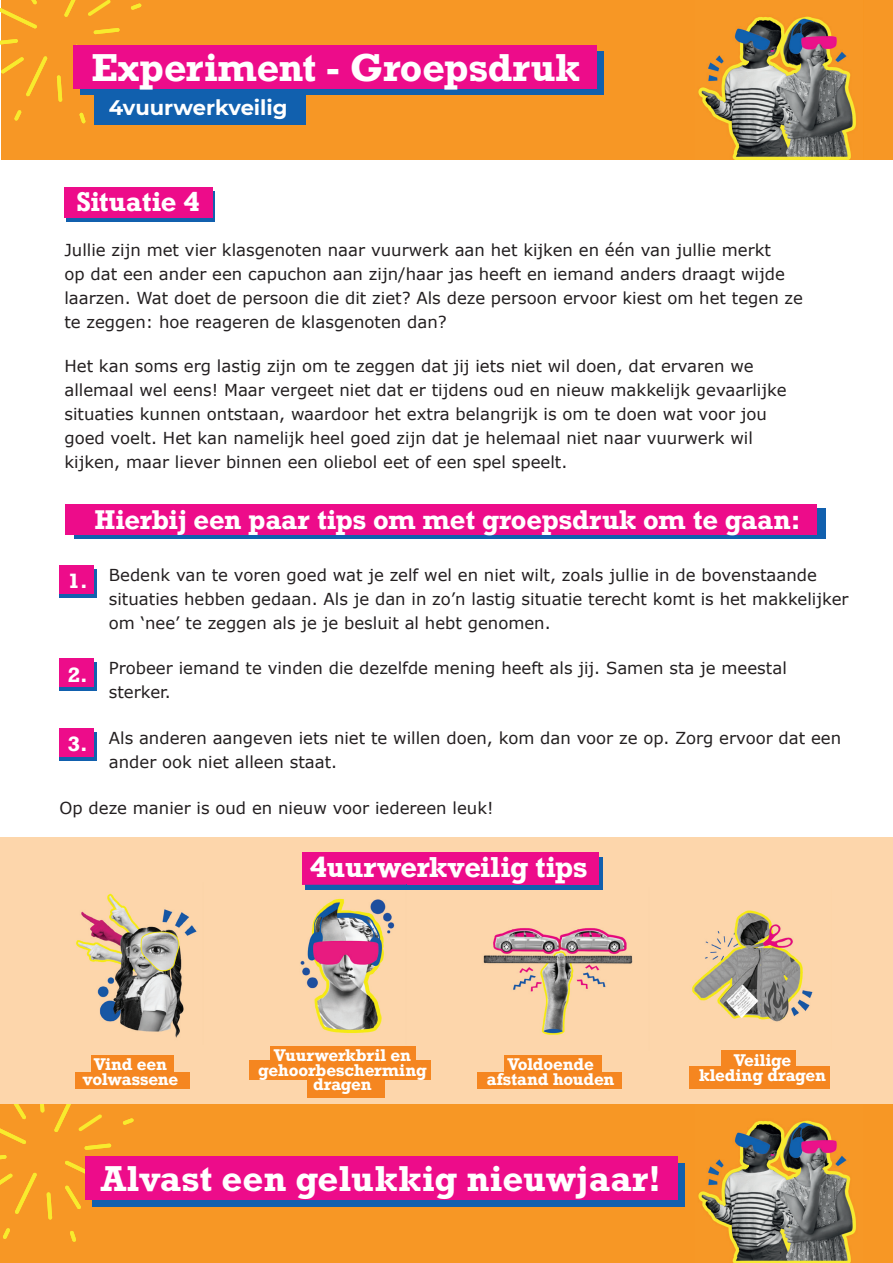
<style>
.page{position:relative;width:893px;height:1263px;background:#fff}
.page>*{position:absolute;margin:0;border:0;box-sizing:border-box;transform-origin:0 0}
.t1{font:700 36.6px "Rockwell Std";color:#fff}
.t2{font:700 36.6px "Rockwell";color:#fff}
.t3{font:700 27.15px "Rockwell";color:#fff}
.t4{font:700 25.5px "Rockwell";color:#fff}
.t5{font:700 21px "Montserrat";color:#fff}
.t6{font:700 19.5px "Rockwell";color:#fff}
.t7{font:16.5px/24px "Verdana";color:#231f20}
.t8{font:700 16.05px/14.7px "Rockwell";letter-spacing:-.01em;color:#fff;text-align:center}
</style>
<div class="page">
<div style="left:0;top:1103px;width:893px;height:160px;background:#f79725"></div>
<svg style="left:0;top:1155px;width:7px;height:5px"></svg>
<svg style="left:84px;top:1143px;width:27px;height:7px"></svg>
<svg style="left:47px;top:1192px;width:5px;height:27px"></svg>
<svg style="left:39px;top:1103px;width:5px;height:9px"></svg>
<svg style="left:54px;top:1103px;width:48px;height:29px"></svg>
<svg style="left:0;top:1172px;width:37px;height:42px"></svg>
<svg style="left:65px;top:1160px;width:40px;height:49px"></svg>
<svg style="left:0;top:1103px;width:26px;height:41px"></svg>
<svg style="left:3px;top:1228px;width:7px;height:11px"></svg>
<svg style="left:123px;top:1118px;width:11px;height:7px"></svg>
<svg style="left:70px;top:1231px;width:6px;height:11px"></svg>
<div style="left:1px;top:0;width:892px;height:159px;background:#f79725"></div>
<img style="left:696px;top:16px;width:167px;height:144px">
<svg style="left:0;top:39px;width:18px;height:6px"></svg>
<svg style="left:94px;top:28px;width:26px;height:6px"></svg>
<svg style="left:57px;top:75px;width:5px;height:27px"></svg>
<svg style="left:64px;top:0;width:47px;height:17px"></svg>
<svg style="left:1px;top:56px;width:47px;height:40px"></svg>
<svg style="left:0;top:0;width:37px;height:29px"></svg>
<svg style="left:14px;top:110px;width:8px;height:11px"></svg>
<svg style="left:131px;top:3px;width:11px;height:7px"></svg>
<svg style="left:79px;top:113px;width:7px;height:11px"></svg>
<div style="left:94px;top:94px;width:212px;height:31px;background:#1160ae"></div>
<div style="left:0;top:837px;width:893px;height:266px;background:#fdd6ab"></div>
<img style="left:698px;top:1120px;width:158px;height:143px">
<div style="left:306px;top:857px;width:296px;height:32px;background:#1160ae"></div>
<div style="left:302px;top:853px;width:296px;height:32px;background:#ed0c8a"></div>
<div style="left:93px;top:1163px;width:592px;height:43px;background:#1160ae"></div>
<div style="left:85px;top:1157px;width:592px;height:43px;background:#ed0c8a"></div>
<div style="left:66px;top:192px;width:149px;height:30px;background:#1160ae"></div>
<div style="left:60px;top:569px;width:34px;height:29px;background:#1160ae"></div>
<div style="left:60px;top:662px;width:34px;height:29px;background:#1160ae"></div>
<svg style="left:74px;top:508px;width:752px;height:31px;background:#3b4fa7"></svg>
<div style="left:62px;top:569px;width:35px;height:29px;background:#1160ae"></div>
<div style="left:62px;top:662px;width:35px;height:29px;background:#1160ae"></div>
<svg style="left:62px;top:732px;width:35px;height:29px"></svg>
<div style="left:64px;top:187px;width:149px;height:31px;background:#ed0c8a"></div>
<div style="left:65px;top:504px;width:751px;height:30px;background:#ed0c8a"></div>
<div style="left:59px;top:565px;width:35px;height:29px;background:#ed0c8a"></div>
<div style="left:59px;top:658px;width:35px;height:29px;background:#ed0c8a"></div>
<div style="left:59px;top:727px;width:35px;height:29px;background:#ed0c8a"></div>
<div style="left:80px;top:51px;width:524px;height:43px;background:linear-gradient(to right,#1160ae,#1160ae)"></div>
<div style="left:73px;top:45px;width:524px;height:43px;background:#ed0c8a"></div>
<img style="left:76px;top:893px;width:121px;height:145px">
<div style="left:91px;top:1055px;width:83px;height:17px;background:#f58620"></div>
<div style="left:76px;top:1072px;width:114px;height:16px;background:#f58620"></div>
<img style="left:454px;top:887px;width:179px;height:148px">
<img style="left:454px;top:887px;width:148px;height:2px">
<div style="left:504px;top:1055px;width:97px;height:17px;background:#f58620"></div>
<div style="left:477px;top:1072px;width:145px;height:16px;background:#f58620"></div>
<img style="left:692px;top:910px;width:121px;height:112px">
<div style="left:721px;top:1050px;width:74px;height:17px;background:#f58620"></div>
<div style="left:689px;top:1066px;width:141px;height:22px;background:#f58620"></div>
<img style="left:300px;top:885px;width:106px;height:148px">
<img style="left:306px;top:885px;width:100px;height:4px">
<img style="left:302px;top:884px;width:104px;height:1px">
<div style="left:307px;top:1078px;width:77px;height:19px;background:#f58620"></div>
<div style="left:270px;top:1046px;width:146px;height:17px;background:#f58620"></div>
<div style="left:249px;top:1061px;width:182px;height:19px;background:#f58620"></div>
<h1 class="t2" style="left:91px;top:44px;width:490px">Experiment - Groepsdruk</h1>
<p class="t5" style="left:109px;top:92px;width:180px">4vuurwerkveilig</p>
<h3 class="t4" style="left:76px;top:186px;width:125px">Situatie 4</h3>
<p class="t7" style="left:64px;top:238px;width:740px">Jullie zijn met vier klasgenoten naar vuurwerk aan het kijken en één van jullie merkt<br>op dat een ander een capuchon aan zijn/haar jas heeft en iemand anders draagt wijde laarzen. Wat doet de persoon die dit ziet? Als deze persoon ervoor kiest om het tegen ze te zeggen: hoe reageren de klasgenoten dan?</p>
<p class="t7" style="left:64px;top:354px;width:724px">Het kan soms erg lastig zijn om te zeggen dat jij iets niet wil doen, dat ervaren we allemaal wel eens! Maar vergeet niet dat er tijdens oud en nieuw makkelijk gevaarlijke situaties kunnen ontstaan, waardoor het extra belangrijk is om te doen wat voor jou goed voelt. Het kan namelijk heel goed zijn dat je helemaal niet naar vuurwerk wil kijken, maar liever binnen een oliebol eet of een spel speelt.</p>
<h3 class="t4" style="left:94px;top:503px;width:708px">Hierbij een paar tips om met groepsdruk om te gaan:</h3>
<p class="t6" style="left:68px;top:569px;width:21px">1.</p>
<p class="t6" style="left:68px;top:662px;width:21px">2.</p>
<p class="t6" style="left:68px;top:731px;width:21px">3.</p>
<p class="t7" style="left:109px;top:564px;width:741px">Bedenk van te voren goed wat je zelf wel en niet wilt, zoals jullie in de bovenstaande situaties hebben gedaan. Als je dan in zo’n lastig situatie terecht komt is het makkelijker om ‘nee’ te zeggen als je je besluit al hebt genomen.</p>
<p class="t7" style="left:109px;top:657px;width:679px">Probeer iemand te vinden die dezelfde mening heeft als jij. Samen sta je meestal sterker.</p>
<p class="t7" style="left:109px;top:726px;width:734px">Als anderen aangeven iets niet te willen doen, kom dan voor ze op. Zorg ervoor dat een ander ook niet alleen staat.</p>
<p class="t7" style="left:60px;top:796px;width:436px">Op deze manier is oud en nieuw voor iedereen leuk!</p>
<h2 class="t3" style="left:310px;top:849px;width:279px">4uurwerkveilig tips</h2>
<p class="t8" style="left:258px;top:1047px;width:170px">Vuurwerkbril en gehoorbescherming dragen</p>
<p class="t8" style="left:83px;top:1057px;width:97px">Vind een volwassene</p>
<p class="t8" style="left:487px;top:1057px;width:129px">Voldoende afstand houden</p>
<p class="t8" style="left:699px;top:1052px;width:128px">Veilige<br>kleding dragen</p>
<h1 class="t1" style="left:101px;top:1157px;width:562px">Alvast een gelukkig nieuwjaar!</h1>
</div>
